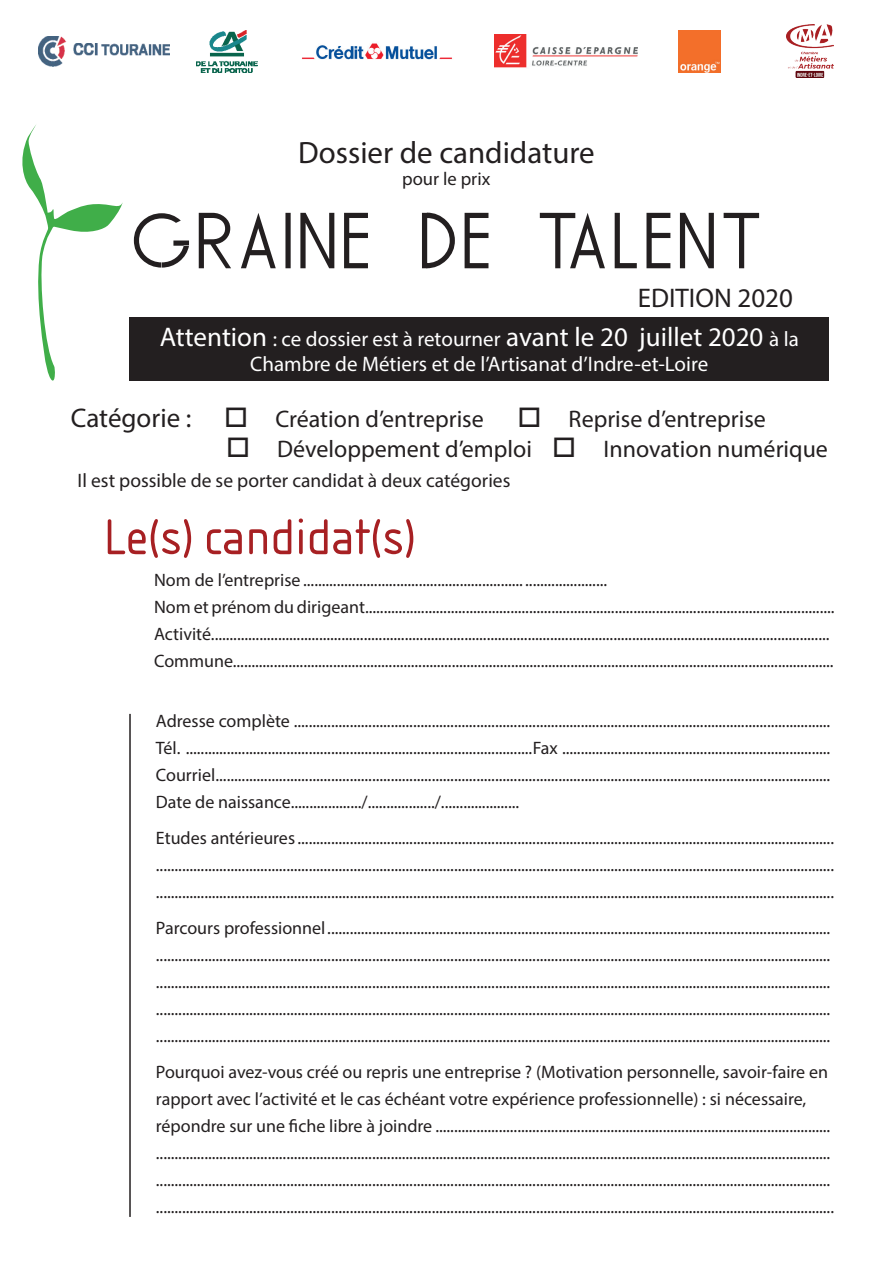
<style>
.page{position:relative;width:893px;height:1263px;background:#fff}
.page>*{position:absolute;margin:0;border:0;box-sizing:border-box;transform-origin:0 0}
.t1{font:30.9px "Myriad Pro";color:#231f20}
.t2{font:27px "Myriad Pro";color:#fff}
.t3{font:27px "Myriad Pro";color:#231f20}
.t4{font:24px "Myriad Pro";color:#231f20}
.t5{font:21px "Myriad Pro";color:#fff}
.t6{font:19.5px "Myriad Pro";color:#231f20}
.t7{font:18.6px "Myriad Pro";color:#231f20}
.t8{font:18px/27px "Myriad Pro";color:#231f20;text-align:justify}
.s1{font-size:21px}
.s2{font-size:27px}
</style>
<div class="page">
<svg style="left:134px;top:213px;width:625px;height:55px"></svg>
<svg style="left:22px;top:125px;width:101px;height:256px"></svg>
<svg style="left:108px;top:518px;width:305px;height:40px"></svg>
<hr style="left:129px;top:714px;width:2px;height:503px;background:#231f20">
<div style="left:129px;top:317px;width:700px;height:64px;background:#231f20"></div>
<img style="left:678px;top:31px;width:43px;height:41px">
<img style="left:197px;top:31px;width:61px;height:41px">
<img style="left:302px;top:43px;width:150px;height:17px">
<img style="left:495px;top:35px;width:143px;height:33px">
<img style="left:39px;top:36px;width:131px;height:30px">
<img style="left:787px;top:25px;width:47px;height:53px">
<h1 class="t1" style="left:298px;top:133px;width:298px">Dossier de candidature</h1>
<p class="t7" style="left:402px;top:167px;width:90px">pour le prix</p>
<h2 class="t3" style="left:638px;top:282px;width:157px">EDITION 2020</h2>
<h2 class="t2" style="left:160px;top:320px;width:641px">Attention <span class="s1">: ce dossier est à retourner</span> avant le 20 juillet 2020 <span class="s1">à la</span></h2>
<p class="t5" style="left:250px;top:351px;width:459px">Chambre de Métiers et de l’Artisanat d’Indre-et-Loire</p>
<h3 class="t4" style="left:71px;top:404px;width:696px"><span class="s2">Catégorie :</span> □ Création d’entreprise □ Reprise d’entreprise</h3>
<h3 class="t4" style="left:226px;top:434px;width:603px">□ Développement d’emploi □ Innovation numérique</h3>
<p class="t6" style="left:78px;top:468px;width:434px">Il est possible de se porter candidat à deux catégories</p>
<p class="t8" style="left:154px;top:566px;width:682px;text-align:left">Nom de l’entreprise ........................................................... ......................<br>Nom et prénom du dirigeant..............................................................................................................................<br>Activité......................................................................................................................................................................<br>Commune..................................................................................................................................................................</p>
<p class="t8" style="left:156px;top:707px;width:676px">Adresse complète ................................................................................................................................................<br>Tél. .............................................................................................Fax ........................................................................<br>Courriel.....................................................................................................................................................................<br>Date de naissance.................../................../.....................</p>
<p class="t8" style="left:156px;top:824px;width:680px">Etudes antérieures................................................................................................................................................ ...................................................................................................................................................................................... ......................................................................................................................................................................................</p>
<p class="t8" style="left:156px;top:914px;width:676px">Parcours professionnel....................................................................................................................................... ..................................................................................................................................................................................... ..................................................................................................................................................................................... ..................................................................................................................................................................................... .....................................................................................................................................................................................</p>
<p class="t8" style="left:156px;top:1058px;width:680px;text-align:left">Pourquoi avez-vous créé ou repris une entreprise ? (Motivation personnelle, savoir-faire en rapport avec l’activité et le cas échéant votre expérience professionnelle) : si nécessaire, répondre sur une fiche libre à joindre .......................................................................................................... ..................................................................................................................................................................................... ..................................................................................................................................................................................... ......................................................................................................................................................................................</p>
</div>
